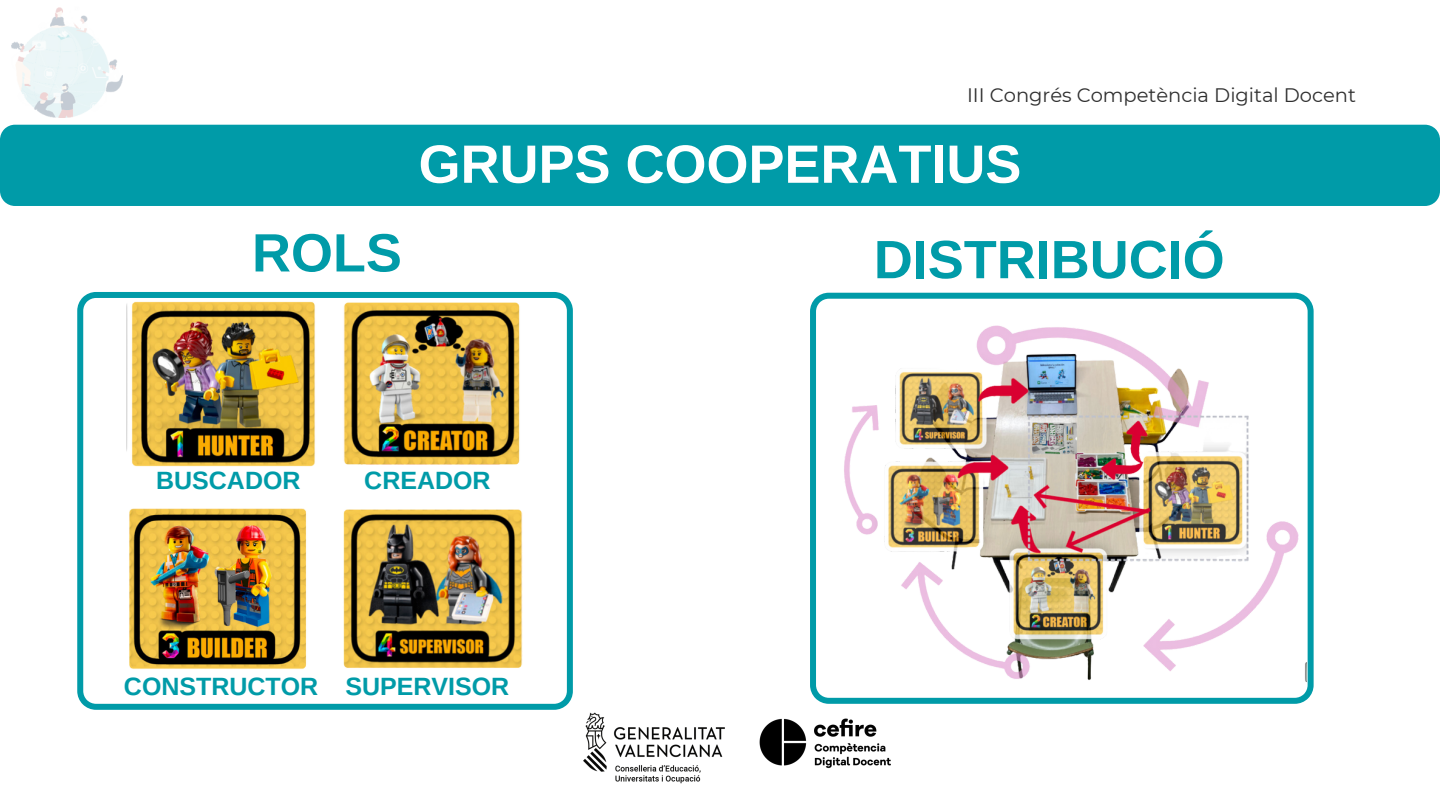
<style>
.page{position:relative;width:1440px;height:810px;background:#fff}
.page>*{position:absolute;margin:0;border:0;box-sizing:border-box;transform-origin:0 0}
.t1{font:700 54px "Arimo";color:#fff}
.t2{font:700 54px "Arimo";color:#009ba8}
.t3{font:700 25px "Arimo";color:#009ba8}
.t4{font:19.5px "Montserrat";color:#303030}
</style>
<div class="page">
<svg style="left:77px;top:292px;width:496px;height:418px"></svg>
<img style="left:550px;top:702px;width:340px;height:82px">
<div style="left:0;top:125px;width:1440px;height:81px;background:#009ba8"></div>
<img style="left:11px;top:7px;width:111px;height:111px">
<img style="left:126px;top:296px;width:398px;height:177px">
<img style="left:126px;top:502px;width:400px;height:171px">
<img style="left:810px;top:293px;width:503px;height:411px">
<p class="t4" style="left:967px;top:83px;width:390px">III Congrés Competència Digital Docent</p>
<p class="t1" style="left:419px;top:134px;width:604px">GRUPS COOPERATIUS</p>
<p class="t2" style="left:252px;top:223px;width:151px">ROLS</p>
<p class="t2" style="left:874px;top:229px;width:352px">DISTRIBUCIÓ</p>
<p class="t3" style="left:156px;top:466px;width:146px">BUSCADOR</p>
<p class="t3" style="left:364px;top:466px;width:128px">CREADOR</p>
<p class="t3" style="left:124px;top:672px;width:196px">CONSTRUCTOR</p>
<p class="t3" style="left:346px;top:672px;width:165px">SUPERVISOR</p>
</div>
